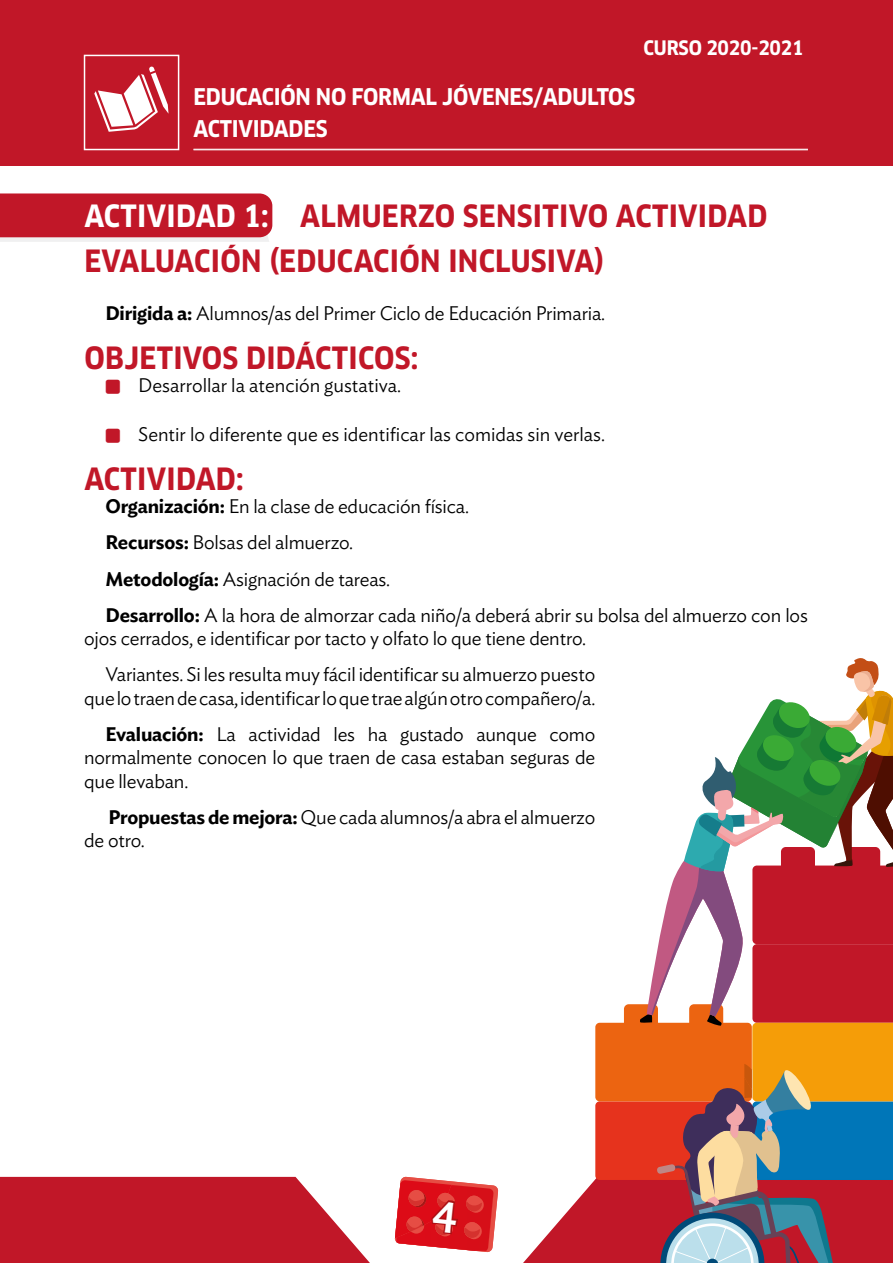
<style>
.page{position:relative;width:893px;height:1263px;background:#fff}
.page>*{position:absolute;margin:0;border:0;box-sizing:border-box;transform-origin:0 0}
.t1{font:700 30px/45px "Clan Pro Narr";letter-spacing:.01em;color:#c11728}
.t2{font:700 22.5px/32.2px "Clan Pro Narr";letter-spacing:-.01em;color:#fff}
.t3{font:300 19.5px/36.2px "Ideal Sans";letter-spacing:-.01em;color:#000}
.t4{font:700 19.5px "Clan Pro Narr";letter-spacing:-.01em;color:#fff}
.s1{color:#fff}
.s2{font-weight:600}
</style>
<div class="page">
<div style="left:1px;top:0;width:892px;height:166px;background:#c11728"></div>
<hr style="left:193px;top:149px;width:615px;height:1px;background:#fff">
<svg style="left:94px;top:66px;width:75px;height:66px"></svg>
<div style="left:84px;top:55px;width:95px;height:95px;border:2px solid #fff"></div>
<svg style="left:0;top:1177px;width:370px;height:86px;background:#c72e3d"></svg>
<svg style="left:523px;top:658px;width:370px;height:605px"></svg>
<svg style="left:0;top:193px;width:272px;height:49px;background:#c62f3e"></svg>
<svg style="left:395px;top:1176px;width:103px;height:76px;background:#e14246"></svg>
<p class="t4" style="left:644px;top:36px;width:162px">CURSO 2020-2021</p>
<p class="t2" style="left:193px;top:80px;width:443px">EDUCACIÓN NO FORMAL JÓVENES/ADULTOS<br>ACTIVIDADES</p>
<h1 class="t1" style="left:84px;top:194px;width:685px"><span class="s1">ACTIVIDAD 1:</span> ALMUERZO SENSITIVO ACTIVIDAD<br>EVALUACIÓN (EDUCACIÓN INCLUSIVA)</h1>
<p class="t3" style="left:105px;top:294px;width:501px"><span class="s2">Dirigida a:</span> Alumnos/as del Primer Ciclo de Educación Primaria.</p>
<h1 class="t1" style="left:84px;top:336px;width:335px">OBJETIVOS DIDÁCTICOS:</h1>
<p class="t3" style="left:138px;top:366px;width:264px">Desarrollar la atención gustativa.</p>
<p class="t3" style="left:138px;top:415px;width:468px">Sentir lo diferente que es identificar las comidas sin verlas.</p>
<h1 class="t1" style="left:84px;top:457px;width:161px">ACTIVIDAD:</h1>
<p class="t3" style="left:105px;top:487px;width:704px"><span class="s2">Organización:</span> En la clase de educación física.<br><span class="s2">Recursos:</span> Bolsas del almuerzo.<br><span class="s2">Metodología:</span> Asignación de tareas.<br><span class="s2">Desarrollo:</span> A la hora de almorzar cada niño/a deberá abrir su bolsa del almuerzo con los</p>
<p class="t3" style="left:105px;top:619px;width:491px;text-indent:-21px">ojos cerrados, e identificar por tacto y olfato lo que tiene dentro.<br>Variantes. Si les resulta muy fácil identificar su almuerzo puesto</p>
<p class="t3" style="left:84px;top:678px;width:513px;text-align:right">que lo traen de casa, identificar lo que trae algún otro compañero/a.<br><span class="s2">Evaluación:</span> La actividad les ha gustado aunque como</p>
<p class="t3" style="left:84px;top:744px;width:513px;line-height:23.4px">normalmente conocen lo que traen de casa estaban seguras de que llevaban.</p>
<p class="t3" style="left:84px;top:804px;width:513px;line-height:23.4px;text-indent:24px"><span class="s2">Propuestas de mejora:</span> Que cada alumnos/a abra el almuerzo de otro.</p>
</div>
